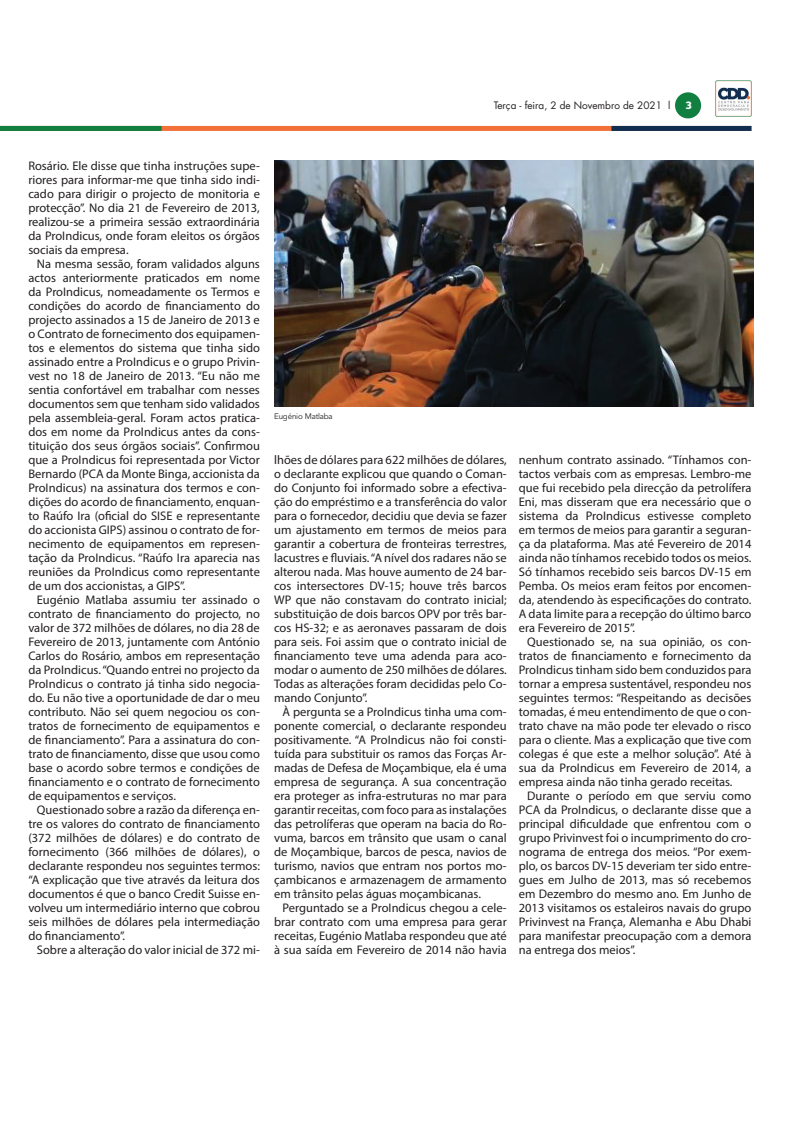
<style>
.page{position:relative;width:794px;height:1134px;background:#fff}
.page>*{position:absolute;margin:0;border:0;box-sizing:border-box;transform-origin:0 0}
.t1{font:12.5px/14px "Myriad Pro";color:#231f20;text-align:justify}
.t2{font:10px "Futura LT";color:#231f20}
.t3{font:700 10px "Popular";color:#fff}
.t4{font:8px "Avenir LT Std";letter-spacing:-.02em;color:#231f20}
</style>
<div class="page">
<div style="left:0;top:126px;width:751px;height:5px;background:#f37138"></div>
<div style="left:0;top:126px;width:162px;height:5px;background:#107f40"></div>
<div style="left:611px;top:126px;width:140px;height:5px;background:#102e4f"></div>
<div style="left:675px;top:92px;width:26px;height:26px;background:#107f40;border-radius:50%"></div>
<img style="left:716px;top:81px;width:35px;height:35px">
<img style="left:274px;top:161px;width:479px;height:246px">
<p class="t2" style="left:494px;top:99px;width:178px">Terça - feira, 2 de Novembro de 2021 l</p>
<p class="t3" style="left:685px;top:98px;width:7px">3</p>
<p class="t1" style="left:28px;top:159px;width:233px">Rosário. Ele disse que tinha instruções supe&shy;riores para informar-me que tinha sido indi&shy;cado para dirigir o projecto de monitoria e protecção”. No dia 21 de Fevereiro de 2013, realizou-se a primeira sessão extraordinária da ProIndicus, onde foram eleitos os órgãos sociais da empresa.</p>
<p class="t1" style="left:28px;top:257px;width:233px;text-indent:8px">Na mesma sessão, foram validados alguns actos anteriormente praticados em nome da ProIndicus, nomeadamente os Termos e condições do acordo de financiamento do projecto assinados a 15 de Janeiro de 2013 e o Contrato de fornecimento dos equipamen&shy;tos e elementos do sistema que tinha sido assinado entre a ProIndicus e o grupo Privin&shy;vest no 18 de Janeiro de 2013. “Eu não me sentia confortável em trabalhar com nesses documentos sem que tenham sido validados pela assembleia-geral. Foram actos pratica&shy;dos em nome da ProIndicus antes da cons&shy;tituição dos seus órgãos sociais”. Confirmou que a ProIndicus foi representada por Victor Bernardo (PCA da Monte Binga, accionista da ProIndicus) na assinatura dos termos e con&shy;dições do acordo de financiamento, enquan&shy;to Raúfo Ira (oficial do SISE e representante do accionista GIPS) assinou o contrato de for&shy;necimento de equipamentos em represen&shy;tação da ProIndicus. “Raúfo Ira aparecia nas reuniões da ProIndicus como representante de um dos accionistas, a GIPS”.</p>
<p class="t1" style="left:28px;top:593px;width:233px;text-indent:8px">Eugénio Matlaba assumiu ter assinado o contrato de financiamento do projecto, no valor de 372 milhões de dólares, no dia 28 de Fevereiro de 2013, juntamente com António Carlos do Rosário, ambos em representação da ProIndicus. “Quando entrei no projecto da ProIndicus o contrato já tinha sido negocia&shy;do. Eu não tive a oportunidade de dar o meu contributo. Não sei quem negociou os con&shy;tratos de fornecimento de equipamentos e de financiamento”. Para a assinatura do con&shy;trato de financiamento, disse que usou como base o acordo sobre termos e condições de financiamento e o contrato de fornecimento de equipamentos e serviços.</p>
<p class="t1" style="left:28px;top:803px;width:233px;text-indent:8px">Questionado sobre a razão da diferença en&shy;tre os valores do contrato de financiamento (372 milhões de dólares) e do contrato de fornecimento (366 milhões de dólares), o declarante respondeu nos seguintes termos: “A explicação que tive através da leitura dos documentos é que o banco Credit Suisse en&shy;volveu um intermediário interno que cobrou seis milhões de dólares pela intermediação do financiamento”.</p>
<p class="t1" style="left:37px;top:943px;width:225px">Sobre a alteração do valor inicial de 372 mi-</p>
<p class="t4" style="left:274px;top:411px;width:60px">Eugénio Matlaba</p>
<p class="t1" style="left:274px;top:452px;width:234px">lhões de dólares para 622 milhões de dólares, o declarante explicou que quando o Coman&shy;do Conjunto foi informado sobre a efectiva&shy;ção do empréstimo e a transferência do valor para o fornecedor, decidiu que devia se fazer um ajustamento em termos de meios para garantir a cobertura de fronteiras terrestres, lacustres e fluviais. “A nível dos radares não se alterou nada. Mas houve aumento de 24 bar&shy;cos intersectores DV-15; houve três barcos WP que não constavam do contrato inicial; substituição de dois barcos OPV por três bar&shy;cos HS-32; e as aeronaves passaram de dois para seis. Foi assim que o contrato inicial de financiamento teve uma adenda para aco&shy;modar o aumento de 250 milhões de dólares.<br>Todas as alterações foram decididas pelo Co&shy;mando Conjunto”.</p>
<p class="t1" style="left:274px;top:704px;width:234px;text-indent:8px">À pergunta se a ProIndicus tinha uma com&shy;ponente comercial, o declarante respondeu positivamente. “A ProIndicus não foi consti&shy;tuída para substituir os ramos das Forças Ar&shy;madas de Defesa de Moçambique, ela é uma empresa de segurança. A sua concentração era proteger as infra-estruturas no mar para garantir receitas, com foco para as instalações das petrolíferas que operam na bacia do Ro&shy;vuma, barcos em trânsito que usam o canal de Moçambique, barcos de pesca, navios de turismo, navios que entram nos portos mo&shy;çambicanos e armazenagem de armamento em trânsito pelas águas moçambicanas.</p>
<p class="t1" style="left:274px;top:900px;width:234px;text-indent:9px">Perguntado se a ProIndicus chegou a cele&shy;brar contrato com uma empresa para gerar receitas, Eugénio Matlaba respondeu que até à sua saída em Fevereiro de 2014 não havia</p>
<p class="t1" style="left:519px;top:452px;width:234px">nenhum contrato assinado. “Tínhamos con&shy;tactos verbais com as empresas. Lembro-me que fui recebido pela direcção da petrolífera Eni, mas disseram que era necessário que o sistema da ProIndicus estivesse completo em termos de meios para garantir a seguran&shy;ça da plataforma. Mas até Fevereiro de 2014 ainda não tínhamos recebido todos os meios.<br>Só tínhamos recebido seis barcos DV-15 em Pemba. Os meios eram feitos por encomen&shy;da, atendendo às especificações do contrato.<br>A data limite para a recepção do último barco era Fevereiro de 2015”.</p>
<p class="t1" style="left:519px;top:634px;width:234px;text-indent:8px">Questionado se, na sua opinião, os con&shy;tratos de financiamento e fornecimento da ProIndicus tinham sido bem conduzidos para tornar a empresa sustentável, respondeu nos seguintes termos: “Respeitando as decisões tomadas, é meu entendimento de que o con&shy;trato chave na mão pode ter elevado o risco para o cliente. Mas a explicação que tive com colegas é que este a melhor solução”. Até à sua da ProIndicus em Fevereiro de 2014, a empresa ainda não tinha gerado receitas.</p>
<p class="t1" style="left:519px;top:788px;width:234px;text-indent:8px">Durante o período em que serviu como PCA da ProIndicus, o declarante disse que a principal dificuldade que enfrentou com o grupo Privinvest foi o incumprimento do cro&shy;nograma de entrega dos meios. “Por exem&shy;plo, os barcos DV-15 deveriam ter sido entre&shy;gues em Julho de 2013, mas só recebemos em Dezembro do mesmo ano. Em Junho de 2013 visitamos os estaleiros navais do grupo Privinvest na França, Alemanha e Abu Dhabi para manifestar preocupação com a demora na entrega dos meios”.</p>
</div>
